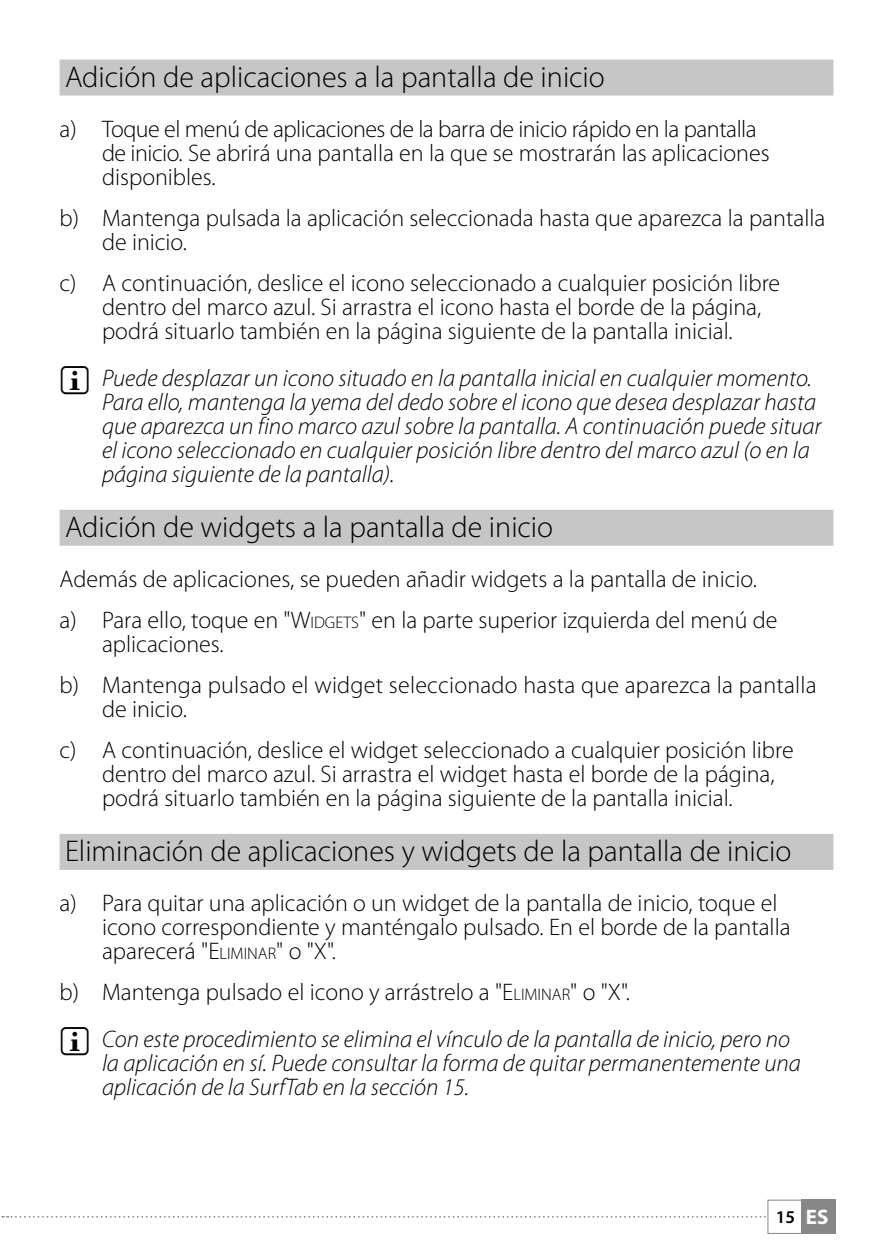
<style>
.page{position:relative;width:893px;height:1259px;background:#fff}
.page>*{position:absolute;margin:0;border:0;box-sizing:border-box;transform-origin:0 0}
.t1{font:300 30px "Myriad Pro";color:#000}
.t2{font:300 24px/24px "Myriad Pro";color:#000}
.t3{font:italic 300 24px/24px "Myriad Pro";color:#000}
.t4{font:600 18px "Myriad Pro";color:#000}
.s1{font-style:inherit}
.s2{font-size:16.8px}
.s3{font-style:normal}
.s4{font-style:normal;font-size:16.8px}
.s5{font-weight:700;font-size:21px;color:#fff}
</style>
<div class="page">
<div style="left:801px;top:1200px;width:35px;height:34px;background:#878787"></div>
<div style="left:767px;top:1199px;width:69px;height:34px;border:1px solid #878787"></div>
<svg style="left:1px;top:1216px;width:765px;height:1px"></svg>
<div style="left:60px;top:60px;width:773px;height:36px;background:#c6c6c6"></div>
<div style="left:60px;top:510px;width:773px;height:36px;background:#c6c6c6"></div>
<div style="left:60px;top:834px;width:773px;height:36px;background:#c6c6c6"></div>
<p class="t1" style="left:65px;top:61px;width:541px">Adición de aplicaciones a la pantalla de inicio</p>
<p class="t2" style="left:102px;top:117px;width:669px;text-indent:-43px">a) Toque el menú de aplicaciones de la barra de inicio rápido en la pantalla de inicio. Se abrirá una pantalla en la que se mostrarán las aplicaciones disponibles.</p>
<p class="t2" style="left:102px;top:206px;width:725px;text-indent:-43px">b) Mantenga pulsada la aplicación seleccionada hasta que aparezca la pantalla de inicio.</p>
<p class="t2" style="left:102px;top:271px;width:680px;text-indent:-43px">c) A continuación, deslice el icono seleccionado a cualquier posición libre dentro del marco azul. Si arrastra el icono hasta el borde de la página, podrá situarlo también en la página siguiente de la pantalla inicial.</p>
<p class="t3" style="left:102px;top:366px;width:721px">Puede desplazar un icono situado en la pantalla inicial en cualquier momento.<br>Para ello, mantenga la yema del dedo sobre el icono que desea desplazar hasta que aparezca un fino marco azul sobre la pantalla. A continuación puede situar el icono seleccionado en cualquier posición libre dentro del marco azul (o en la página siguiente de la pantalla).</p>
<p class="t1" style="left:65px;top:511px;width:490px">Adición de widgets a la pantalla de inicio</p>
<p class="t2" style="left:60px;top:558px;width:719px;line-height:41.1px">Además de aplicaciones, se pueden añadir widgets a la pantalla de inicio. a) Para ello, toque en "<span class="s1">W</span><span class="s2">IDGETS</span>" en la parte superior izquierda del menú de</p>
<p class="t2" style="left:60px;top:623px;width:759px;line-height:41.1px;text-indent:43px">aplicaciones.<br>b) Mantenga pulsado el widget seleccionado hasta que aparezca la pantalla</p>
<p class="t2" style="left:60px;top:688px;width:736px;line-height:41.1px;text-indent:43px">de inicio.<br>c) A continuación, deslice el widget seleccionado a cualquier posición libre</p>
<p class="t2" style="left:102px;top:762px;width:674px">dentro del marco azul. Si arrastra el widget hasta el borde de la página, podrá situarlo también en la página siguiente de la pantalla inicial.</p>
<p class="t1" style="left:65px;top:835px;width:728px">Eliminación de aplicaciones y widgets de la pantalla de inicio</p>
<p class="t2" style="left:102px;top:891px;width:690px;text-indent:-43px">a) Para quitar una aplicación o un widget de la pantalla de inicio, toque el icono correspondiente y manténgalo pulsado. En el borde de la pantalla aparecerá "<span class="s1">E</span><span class="s2">LIMINAR</span>" o "<span class="s1">X</span>".</p>
<p class="t3" style="left:102px;top:969px;width:690px;line-height:47.1px;text-indent:-43px"><span class="s3">b) Mantenga pulsado el icono y arrástrelo a "</span><span class="s3">E</span><span class="s4">LIMINAR</span><span class="s3">" o "</span><span class="s3">X</span><span class="s3">".<br></span>Con este procedimiento se elimina el vínculo de la pantalla de inicio, pero no</p>
<p class="t3" style="left:102px;top:1051px;width:700px">la aplicación en sí. Puede consultar la forma de quitar permanentemente una aplicación de la SurfTab en la sección 15.</p>
<p class="t4" style="left:776px;top:1205px;width:54px">15 <span class="s5">ES</span></p>
</div>
